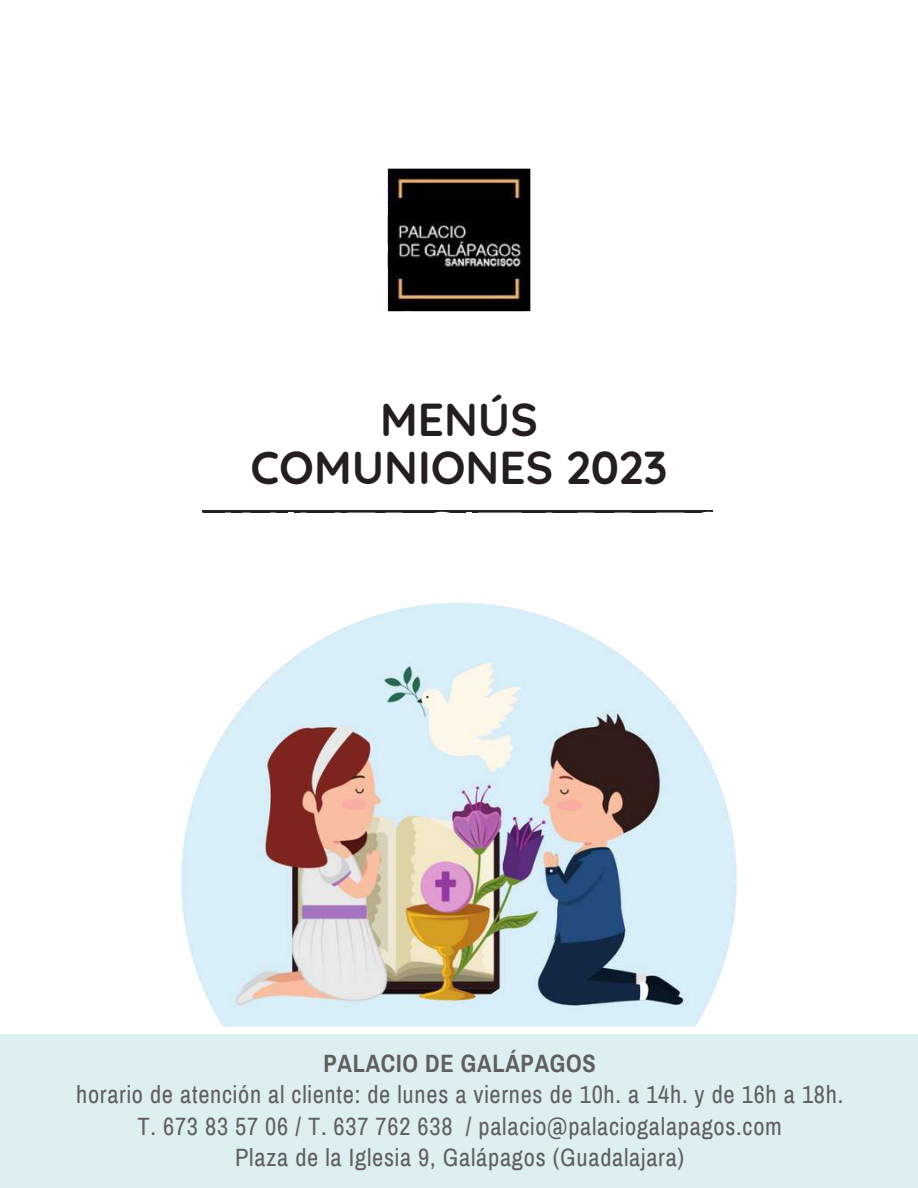
<style>
.page{position:relative;width:918px;height:1188px;background:#fff}
.page>*{position:absolute;margin:0;border:0;box-sizing:border-box;transform-origin:0 0}
.t1{font:700 46.05px/48.3px "Quicksand";color:#231f1f;text-align:center}
.t2{font:24.45px/31.5px "Archivo Narrow";letter-spacing:.03em;color:#605f5f;text-align:center}
.t3{font:700 24.45px "Archivo Narrow";letter-spacing:.03em;color:#605f5f}
</style>
<div class="page">
<img style="left:387px;top:168px;width:143px;height:143px">
<hr style="left:202px;top:510px;width:511px;height:3px;background:#231f1f">
<div style="left:0;top:1034px;width:918px;height:154px;background:#deeff1"></div>
<img style="left:181px;top:603px;width:556px;height:424px">
<h1 class="t1" style="left:250px;top:394px;width:419px">MENÚS<br>COMUNIONES 2023</h1>
<p class="t3" style="left:323px;top:1050px;width:274px">PALACIO DE GALÁPAGOS</p>
<p class="t2" style="left:76px;top:1079px;width:769px">horario de atención al cliente: de lunes a viernes de 10h. a 14h. y de 16h a 18h.<br>T. 673 83 57 06 / T. 637 762 638 / palacio@palaciogalapagos.com<br>Plaza de la Iglesia 9, Galápagos (Guadalajara)</p>
</div>
